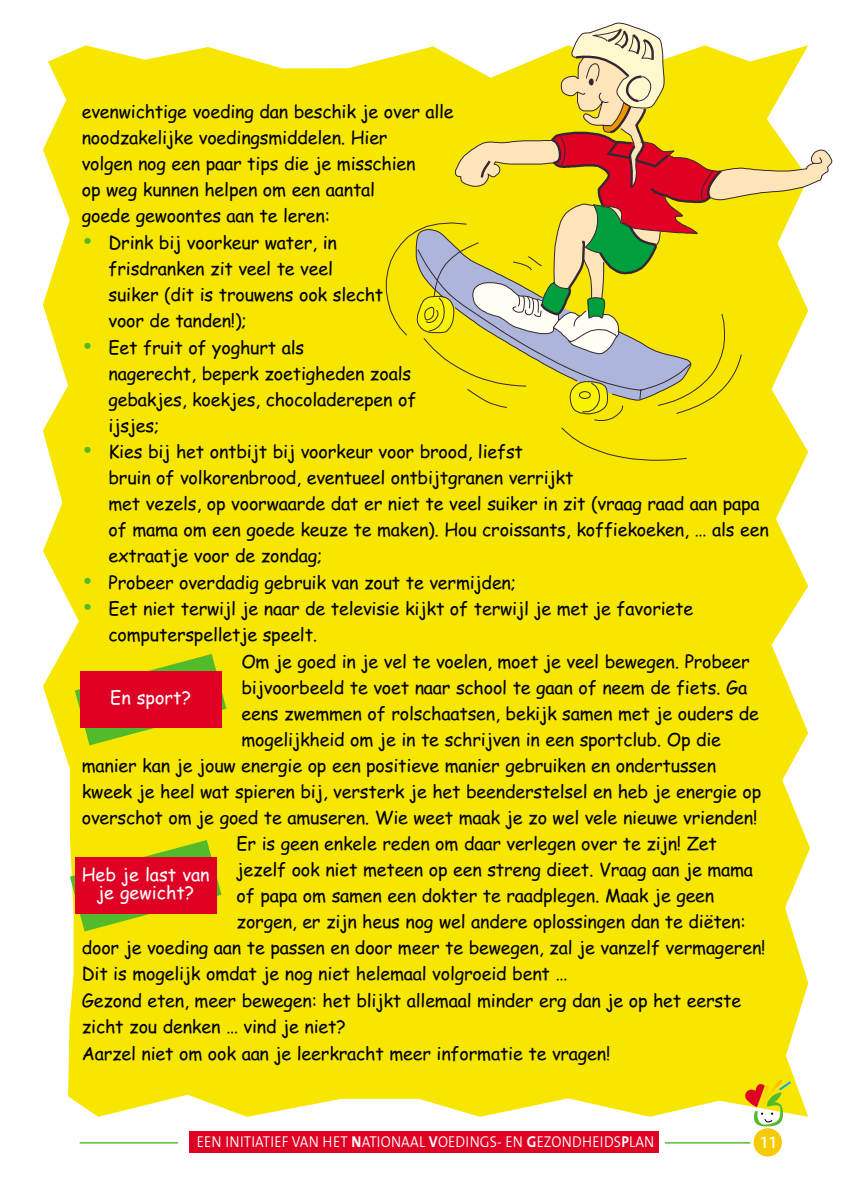
<style>
.page{position:relative;width:850px;height:1190px;background:#fff}
.page>*{position:absolute;margin:0;border:0;box-sizing:border-box;transform-origin:0 0}
.t1{font:300 22px "The Sans";color:#fff}
.t2{font:18px/26px "Comic Sans MS";letter-spacing:-.01em;color:#000}
.t3{font:18px/18px "Comic Sans MS";color:#fff;text-align:center}
.t4{font:300 15.8px "The Sans";letter-spacing:.01em;color:#fff;scale:.9 1}
.s1{font-family:"The Sans";font-weight:300;font-size:28px;color:#53ba2c}
.s2{font-weight:700}
</style>
<div class="page">
<div style="left:43px;top:45px;width:767px;height:1072px;background:#f7e700"></div>
<div style="left:190px;top:1131px;width:469px;height:22px;background:#df0023"></div>
<div style="left:754px;top:1128px;width:28px;height:29px;background:#f6ca00;border-radius:50%"></div>
<svg style="left:745px;top:1080px;width:46px;height:46px"></svg>
<img style="left:762px;top:1080px;width:20px;height:28px">
<hr style="left:665px;top:1142px;width:85px;height:1px;background:#53ba2c">
<hr style="left:80px;top:1142px;width:98px;height:1px;background:#53ba2c">
<svg style="left:70px;top:840px;width:151px;height:91px;background:#d2dd12"></svg>
<div style="left:75px;top:857px;width:142px;height:57px;background:#df0023"></div>
<svg style="left:75px;top:654px;width:151px;height:91px;background:#d1dc09"></svg>
<div style="left:80px;top:671px;width:142px;height:57px;background:#df0023"></div>
<svg style="left:417px;top:23px;width:415px;height:154px"></svg>
<svg style="left:386px;top:156px;width:436px;height:243px;background:#e7c839"></svg>
<svg style="left:423px;top:255px;width:320px;height:206px;background:#dfd735"></svg>
<p class="t2" style="left:82px;top:101px;width:374px">evenwichtige voeding dan beschik je over alle noodzakelijke voedingsmiddelen. Hier<br>volgen nog een paar tips die je misschien<br>op weg kunnen helpen om een aantal<br>goede gewoontes aan te leren:</p>
<p class="t2" style="left:109px;top:231px;width:276px;text-indent:-27px"><span class="s1">•</span> Drink bij voorkeur water, in frisdranken zit veel te veel suiker (dit is trouwens ook slecht voor de tanden!);</p>
<p class="t2" style="left:109px;top:336px;width:310px;text-indent:-27px"><span class="s1">•</span> Eet fruit of yoghurt als<br>nagerecht, beperk zoetigheden zoals gebakjes, koekjes, chocoladerepen of ijsjes;</p>
<p class="t2" style="left:109px;top:441px;width:662px;text-indent:-27px"><span class="s1">•</span> Kies bij het ontbijt bij voorkeur voor brood, liefst<br>bruin of volkorenbrood, eventueel ontbijtgranen verrijkt<br>met vezels, op voorwaarde dat er niet te veel suiker in zit (vraag raad aan papa of mama om een goede keuze te maken). Hou croissants, koffiekoeken, … als een extraatje voor de zondag;</p>
<p class="t2" style="left:82px;top:571px;width:436px"><span class="s1">•</span> Probeer overdadig gebruik van zout te vermijden;</p>
<p class="t2" style="left:82px;top:598px;width:613px"><span class="s1">•</span> Eet niet terwijl je naar de televisie kijkt of terwijl je met je favoriete</p>
<p class="t2" style="left:109px;top:624px;width:210px">computerspelletje speelt.</p>
<p class="t2" style="left:241px;top:650px;width:510px">Om je goed in je vel te voelen, moet je veel bewegen. Probeer</p>
<p class="t2" style="left:241px;top:676px;width:507px">bijvoorbeeld te voet naar school te gaan of neem de fiets. Ga</p>
<p class="t2" style="left:241px;top:702px;width:519px">eens zwemmen of rolschaatsen, bekijk samen met je ouders de</p>
<p class="t2" style="left:241px;top:728px;width:481px">mogelijkheid om je in te schrijven in een sportclub. Op die</p>
<p class="t2" style="left:82px;top:754px;width:636px">manier kan je jouw energie op een positieve manier gebruiken en ondertussen</p>
<p class="t2" style="left:82px;top:780px;width:681px">kweek je heel wat spieren bij, versterk je het beenderstelsel en heb je energie op</p>
<p class="t2" style="left:82px;top:806px;width:677px">overschot om je goed te amuseren. Wie weet maak je zo wel vele nieuwe vrienden!</p>
<p class="t2" style="left:237px;top:833px;width:482px">Er is geen enkele reden om daar verlegen over te zijn! Zet</p>
<p class="t2" style="left:237px;top:859px;width:518px">jezelf ook niet meteen op een streng dieet. Vraag aan je mama</p>
<p class="t2" style="left:237px;top:885px;width:479px">of papa om samen een dokter te raadplegen. Maak je geen</p>
<p class="t2" style="left:237px;top:911px;width:511px">zorgen, er zijn heus nog wel andere oplossingen dan te diëten:</p>
<p class="t2" style="left:82px;top:937px;width:685px">door je voeding aan te passen en door meer te bewegen, zal je vanzelf vermageren!</p>
<p class="t2" style="left:82px;top:963px;width:487px">Dit is mogelijk omdat je nog niet helemaal volgroeid bent …</p>
<p class="t2" style="left:82px;top:989px;width:661px">Gezond eten, meer bewegen: het blijkt allemaal minder erg dan je op het eerste</p>
<p class="t2" style="left:82px;top:1015px;width:266px">zicht zou denken … vind je niet?</p>
<p class="t2" style="left:82px;top:1042px;width:530px">Aarzel niet om ook aan je leerkracht meer informatie te vragen!</p>
<p class="t3" style="left:110px;top:691px;width:82px">En sport?</p>
<p class="t3" style="left:82px;top:868px;width:130px">Heb je last van je gewicht?</p>
<p class="t4" style="left:197px;top:1136px;width:510px">EEN INITIATIEF VAN HET <span class="s2">N</span>ATIONAAL <span class="s2">V</span>OEDINGS- EN <span class="s2">G</span>EZONDHEIDS<span class="s2">P</span>LAN</p>
<p class="t1" style="left:761px;top:1132px;width:18px">11</p>
</div>
